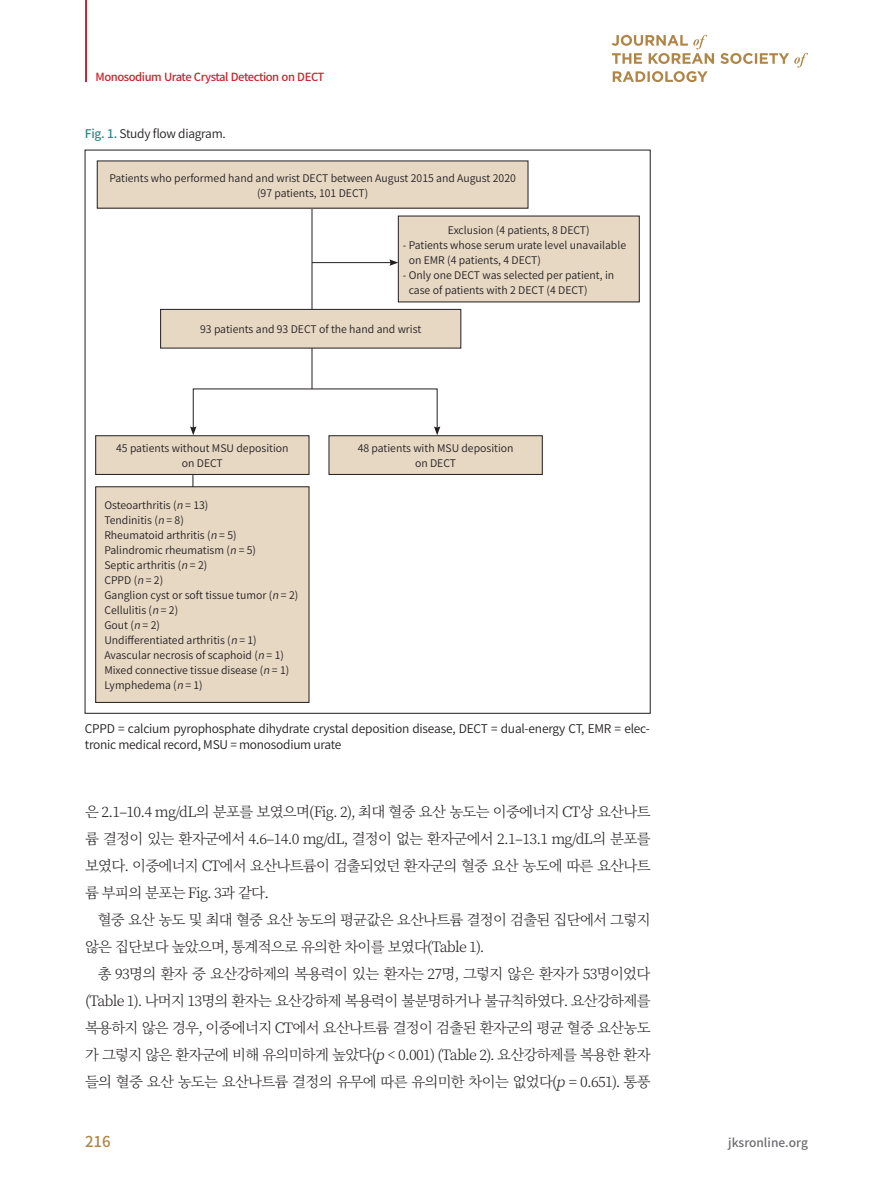
<style>
.page{position:relative;width:893px;height:1191px;background:#fff}
.page>*{position:absolute;margin:0;border:0;box-sizing:border-box;transform-origin:0 0}
.t1{font:500 15px "Noto Sans CJ Kkr";color:#b08548}
.본문{font:300 14.4px/27px "Noto Serif CJ Kkr";letter-spacing:-.05em;color:#231f20;text-align:justify}
.그림제목{font:600 12px/16.5px "Noto Sans CJ Kkr";letter-spacing:-.02em;color:#231f20}
.t2{font:500 12px "Noto Sans CJ Kkr";color:#6c6d70}
.t3{font:500 11.25px "Noto Sans CJ Kkr";letter-spacing:-.04em;color:#c8242b}
.그래프_글{font:600 10.5px/15px "Noto Sans CJ Kkr";color:#231f20;text-align:center}
.s1{font-weight:500;color:#328886}
.s2{font-style:italic}
</style>
<div class="page">
<hr style="left:85px;top:0;width:2px;height:82px;background:#c8242b">
<svg style="left:612px;top:35px;width:196px;height:47px"></svg>
<hr style="left:312px;top:201px;width:1px;height:188px;background:#231f20">
<hr style="left:312px;top:262px;width:80px;height:1px;background:#231f20">
<svg style="left:389px;top:259px;width:9px;height:7px"></svg>
<svg style="left:190px;top:426px;width:7px;height:9px"></svg>
<svg style="left:434px;top:426px;width:6px;height:9px"></svg>
<hr style="left:193px;top:454px;width:1px;height:33px;background:#231f20">
<div style="left:97px;top:161px;width:431px;height:47px;background:#e7d8c4"></div>
<div style="left:161px;top:309px;width:300px;height:39px;background:#e7d8c4"></div>
<div style="left:160px;top:309px;width:301px;height:39px;border:1px solid #231f20"></div>
<div style="left:96px;top:436px;width:213px;height:38px;background:#e7d8c4"></div>
<div style="left:96px;top:435px;width:213px;height:39px;border:1px solid #231f20"></div>
<div style="left:329px;top:436px;width:213px;height:38px;background:#e7d8c4"></div>
<div style="left:329px;top:435px;width:213px;height:39px;border:1px solid #231f20"></div>
<div style="left:398px;top:216px;width:241px;height:86px;background:#e7d8c4"></div>
<div style="left:96px;top:487px;width:213px;height:215px;background:#e7d8c4"></div>
<p class="t3" style="left:96px;top:70px;width:230px">Monosodium Urate Crystal Detection on DECT</p>
<p class="그림제목" style="left:85px;top:126px;width:142px"><span class="s1">Fig. 1.</span> Study flow diagram.</p>
<p class="그래프_글" style="left:109px;top:170px;width:408px">Patients who performed hand and wrist DECT between August 2015 and August 2020 (97 patients, 101 DECT)</p>
<p class="그래프_글" style="left:448px;top:222px;width:143px">Exclusion (4 patients, 8 DECT)</p>
<p class="그래프_글" style="left:409px;top:237px;width:219px;text-align:left;text-indent:-6px">- Patients whose serum urate level unavailable on EMR (4 patients, 4 DECT)</p>
<p class="그래프_글" style="left:409px;top:267px;width:207px;text-align:left;text-indent:-6px">- Only one DECT was selected per patient, in case of patients with 2 DECT (4 DECT)</p>
<p class="그래프_글" style="left:200px;top:322px;width:223px">93 patients and 93 DECT of the hand and wrist</p>
<p class="그래프_글" style="left:116px;top:441px;width:174px">45 patients without MSU deposition on DECT</p>
<p class="그래프_글" style="left:358px;top:441px;width:157px">48 patients with MSU deposition on DECT</p>
<p class="그래프_글" style="left:104px;top:498px;width:106px">Osteoarthritis (<span class="s2">n</span>= 13)</p>
<p class="그래프_글" style="left:104px;top:513px;width:81px">Tendinitis (<span class="s2">n</span>= 8)</p>
<p class="그래프_글" style="left:104px;top:528px;width:134px">Rheumatoid arthritis (<span class="s2">n</span>= 5)</p>
<p class="그래프_글" style="left:104px;top:543px;width:153px">Palindromic rheumatism (<span class="s2">n</span>= 5)</p>
<p class="그래프_글" style="left:104px;top:558px;width:104px">Septic arthritis (<span class="s2">n</span>= 2)</p>
<p class="그래프_글" style="left:104px;top:573px;width:60px">CPPD (<span class="s2">n</span>= 2)</p>
<p class="그래프_글" style="left:104px;top:588px;width:195px">Ganglion cyst or soft tissue tumor (<span class="s2">n</span>= 2)</p>
<p class="그래프_글" style="left:104px;top:603px;width:75px">Cellulitis (<span class="s2">n</span>= 2)</p>
<p class="그래프_글" style="left:104px;top:618px;width:57px">Gout (<span class="s2">n</span>= 2)</p>
<p class="그래프_글" style="left:104px;top:633px;width:154px">Undifferentiated arthritis (<span class="s2">n</span>= 1)</p>
<p class="그래프_글" style="left:104px;top:648px;width:181px">Avascular necrosis of scaphoid (<span class="s2">n</span>= 1)</p>
<p class="그래프_글" style="left:104px;top:663px;width:186px">Mixed connective tissue disease (<span class="s2">n</span>= 1)</p>
<p class="그래프_글" style="left:104px;top:678px;width:100px">Lymphedema (<span class="s2">n</span>= 1)</p>
<p class="그림제목" style="left:85px;top:720px;width:567px">CPPD = calcium pyrophosphate dihydrate crystal deposition disease, DECT = dual-energy CT, EMR = elec&shy;tronic medical record, MSU = monosodium urate</p>
<p class="본문" style="left:85px;top:798px;width:567px">은 2.1–10.4 mg/dL의 분포를 보였으며(Fig. 2), 최대 혈중 요산 농도는 이중에너지 CT상 요산나트 륨 결정이 있는 환자군에서 4.6–14.0 mg/dL, 결정이 없는 환자군에서 2.1–13.1 mg/dL의 분포를 보였다. 이중에너지 CT에서 요산나트륨이 검출되었던 환자군의 혈중 요산 농도에 따른 요산나트 륨 부피의 분포는 Fig. 3과 같다.</p>
<p class="본문" style="left:85px;top:906px;width:567px;text-indent:13px">혈중 요산 농도 및 최대 혈중 요산 농도의 평균값은 요산나트륨 결정이 검출된 집단에서 그렇지 않은 집단보다 높았으며, 통계적으로 유의한 차이를 보였다(Table 1).</p>
<p class="본문" style="left:85px;top:960px;width:567px;text-indent:13px">총 93명의 환자 중 요산강하제의 복용력이 있는 환자는 27명, 그렇지 않은 환자가 53명이었다 (Table 1). 나머지 13명의 환자는 요산강하제 복용력이 불분명하거나 불규칙하였다. 요산강하제를 복용하지 않은 경우, 이중에너지 CT에서 요산나트륨 결정이 검출된 환자군의 평균 혈중 요산농도 가 그렇지 않은 환자군에 비해 유의미하게 높았다(<span class="s2">p</span>&lt; 0.001) (Table 2). 요산강하제를 복용한 환자 들의 혈중 요산 농도는 요산나트륨 결정의 유무에 따른 유의미한 차이는 없었다(<span class="s2">p</span>= 0.651). 통풍</p>
<h1 class="t1" style="left:85px;top:1132px;width:27px">216</h1>
<p class="t2" style="left:728px;top:1135px;width:81px">jksronline.org</p>
</div>
